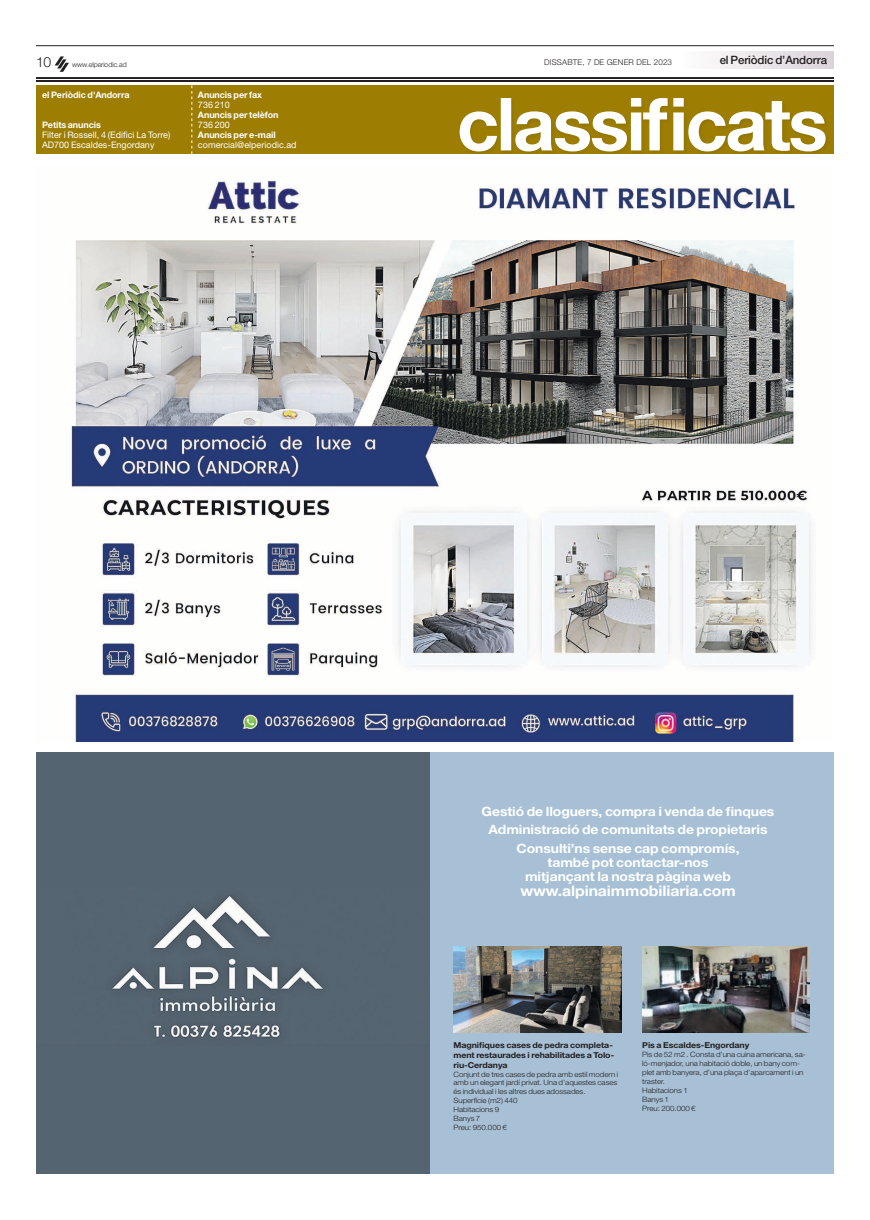
<style>
.page{position:relative;width:870px;height:1220px;background:#fff}
.page>*{position:absolute;margin:0;border:0;box-sizing:border-box;transform-origin:0 0}
.Desp_Tit{font:700 14.6px "Helvetica Neue LT Std";letter-spacing:-.005em;color:#fff;scale:1.08 1}
.t1{font:300 14px "Helvetica Neue LT Std";color:#231f20}
.Desp_Tit-2{font:700 12.9px "Helvetica Neue LT Std";letter-spacing:-.005em;color:#fff;scale:1.08 1}
.t2{font:500 11.5px "Helvetica Neue LT Std";letter-spacing:-.015em;color:#231f20}
.t3{font:9px "Helvetica Neue LT Std";color:#fff}
.t4{font:700 9px "Helvetica Neue LT Std";letter-spacing:-.01em;color:#fff}
.Desp_Tit-3{font:700 8.1px/9.8px "Helvetica Neue LT Std";letter-spacing:-.005em;color:#231f20;scale:1.08 1}
.t5{font:300 8px "Helvetica Neue LT Std";letter-spacing:.02em;color:#231f20}
.Desp_Tit-4{font:300 7.3px/9px "Helvetica Neue LT Std";letter-spacing:-.005em;color:#231f20;scale:1.08 1}
.t6{font:300 7px "Helvetica Neue LT Std";letter-spacing:-.01em;color:#231f20}
</style>
<div class="page">
<div style="left:429px;top:752px;width:405px;height:422px;background:#a7c0d5"></div>
<div style="left:36px;top:752px;width:393px;height:422px;background:#556471"></div>
<div style="left:678px;top:51px;width:156px;height:17px;background:linear-gradient(to right,#fffefe,#dad3d8)"></div>
<hr style="left:36px;top:46px;width:798px;height:1px;background:#231f20">
<hr style="left:36px;top:78px;width:798px;height:1px;background:#231f20">
<hr style="left:36px;top:81px;width:798px;height:1px;background:#231f20">
<div style="left:36px;top:86px;width:798px;height:68px;background:#9d7e02"></div>
<div style="left:459px;top:97px;width:372px;height:60px;background:#231f20;opacity:.1"></div>
<svg style="left:460px;top:98px;width:366px;height:53px"></svg>
<svg style="left:192px;top:86px;width:1px;height:68px"></svg>
<img style="left:71px;top:180px;width:742px;height:561px">
<svg style="left:55px;top:56px;width:14px;height:16px"></svg>
<div style="left:37px;top:881px;width:393px;height:165px;background:#556471"></div>
<img style="left:112px;top:895px;width:211px;height:143px">
<img style="left:454px;top:947px;width:167px;height:85px">
<img style="left:642px;top:947px;width:168px;height:85px">
<p class="t1" style="left:36px;top:53px;width:17px">10</p>
<p class="t6" style="left:72px;top:61px;width:56px">www.elperiodic.ad</p>
<p class="t5" style="left:544px;top:58px;width:129px">DISSABTE, 7 DE GENER DEL 2023</p>
<p class="t4" style="left:42px;top:89px;width:89px">el Periòdic d'Andorra</p>
<p class="t4" style="left:42px;top:119px;width:60px">Petits anuncis</p>
<p class="t3" style="left:42px;top:129px;width:130px">Filter i Rossell, 4 (Edifici La Torre)</p>
<p class="t3" style="left:42px;top:139px;width:114px">AD700 Escaldes-Engordany</p>
<p class="t4" style="left:198px;top:89px;width:66px">Anuncis per fax</p>
<p class="t3" style="left:198px;top:99px;width:33px">736 210</p>
<p class="t4" style="left:198px;top:109px;width:82px">Anuncis per telèfon</p>
<p class="t3" style="left:198px;top:119px;width:33px">736 200</p>
<p class="t4" style="left:198px;top:129px;width:79px">Anuncis per e-mail</p>
<p class="t3" style="left:198px;top:139px;width:100px">comercial@elperiodic.ad</p>
<p class="t2" style="left:720px;top:53px;width:109px">el Periòdic d’Andorra</p>
<p class="Desp_Tit-2" style="left:482px;top:803px;width:273px">Gestió de lloguers, compra i venda de finques</p>
<p class="Desp_Tit-2" style="left:488px;top:822px;width:260px">Administració de comunitats de propietaris</p>
<p class="Desp_Tit-2" style="left:517px;top:840px;width:208px">Consulti’ns sense cap compromís,</p>
<p class="Desp_Tit-2" style="left:548px;top:854px;width:150px">també pot contactar-nos</p>
<p class="Desp_Tit-2" style="left:525px;top:868px;width:192px">mitjançant la nostra pàgina web</p>
<p class="Desp_Tit" style="left:520px;top:882px;width:201px">www.alpinaimmobiliaria.com</p>
<p class="Desp_Tit-3" style="left:454px;top:1040px;width:150px">Magnifiques cases de pedra completa&shy;ment restaurades i rehabilitades a Tolo&shy;riu-Cerdanya</p>
<p class="Desp_Tit-4" style="left:454px;top:1069px;width:154px">Conjunt de tres cases de pedra amb estil modern i amb un elegant jardí privat. Una d’aquestes cases és individual i les altres dues adossades.</p>
<p class="Desp_Tit-4" style="left:454px;top:1096px;width:61px">Superfície (m2) 440</p>
<p class="Desp_Tit-4" style="left:454px;top:1105px;width:44px">Habitacions 9</p>
<p class="Desp_Tit-4" style="left:454px;top:1114px;width:26px">Banys 7</p>
<p class="Desp_Tit-4" style="left:454px;top:1123px;width:51px">Preu: 950.000 €</p>
<p class="Desp_Tit-3" style="left:642px;top:1040px;width:101px">Pis a Escaldes-Engordany</p>
<p class="Desp_Tit-4" style="left:642px;top:1050px;width:153px">Pis de 52 m2 . Consta d’una cuina americana, sa&shy;ló-menjador, una habitació doble, un bany com&shy;plet amb banyera, d’una plaça d’aparcament i un traster.</p>
<p class="Desp_Tit-4" style="left:642px;top:1085px;width:44px">Habitacions 1</p>
<p class="Desp_Tit-4" style="left:642px;top:1094px;width:26px">Banys 1</p>
<p class="Desp_Tit-4" style="left:642px;top:1103px;width:51px">Preu: 200.000 €</p>
</div>
